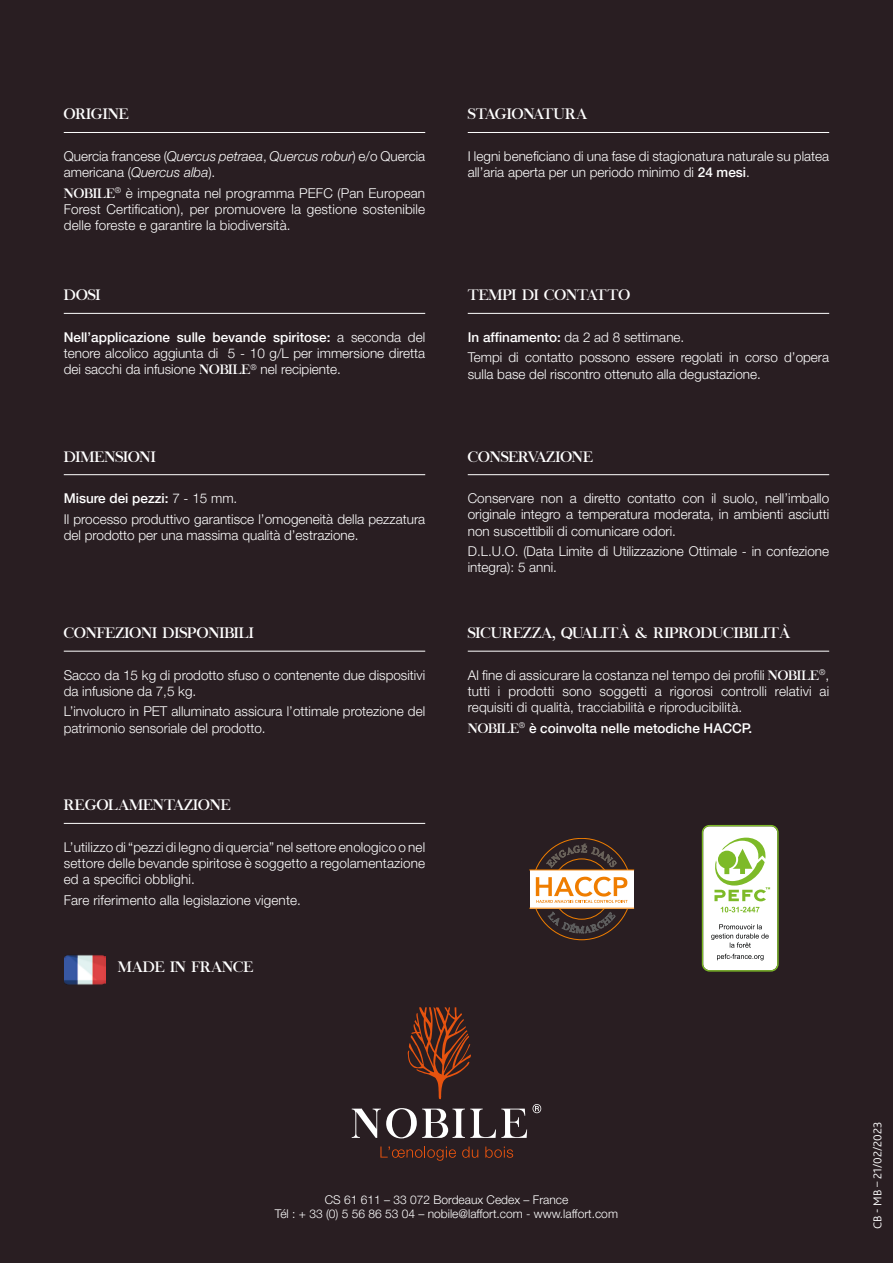
<style>
.page{position:relative;width:893px;height:1263px;background:#291e22}
.page>*{position:absolute;margin:0;border:0;box-sizing:border-box;transform-origin:0 0}
.t1{font:15px "Chapaza";color:#fff}
.t2{font:300 13.5px/16.2px "Helvetica Neue LT Pro";color:#fff}
.t3{font:500 13.5px "Helvetica Neue LT Pro";color:#fff}
.t4{font:300 12px/14.4px "Helvetica Neue LT Pro";color:#fff;text-align:center}
.t5{font:300 12px "Bliss 2";color:#fff}
.s1{font-style:italic}
.s2{font-family:"Chapaza";font-weight:400}
.s3{font-weight:500}
</style>
<div class="page">
<hr style="left:64px;top:313px;width:361px;height:1px;background:#fff">
<hr style="left:468px;top:313px;width:361px;height:1px;background:#fff">
<hr style="left:64px;top:474px;width:361px;height:1px;background:#fff">
<hr style="left:468px;top:474px;width:361px;height:1px;background:#fff">
<hr style="left:64px;top:651px;width:361px;height:1px;background:#fff">
<hr style="left:468px;top:651px;width:361px;height:1px;background:#fff">
<hr style="left:64px;top:132px;width:361px;height:1px;background:#fff">
<hr style="left:468px;top:132px;width:361px;height:1px;background:#fff">
<hr style="left:64px;top:823px;width:361px;height:1px;background:#fff">
<div style="left:530px;top:870px;width:104px;height:38px;background:#fff"></div>
<svg style="left:531px;top:838px;width:101px;height:102px"></svg>
<hr style="left:529px;top:869px;width:105px;height:1px;background:#ef7d00">
<hr style="left:529px;top:908px;width:105px;height:1px;background:#ef7d00">
<div style="left:703px;top:826px;width:74px;height:144px;background:#fff;border-radius:6px"></div>
<div style="left:702px;top:825px;width:77px;height:146px;border:1px solid #7dba28;border-radius:7px"></div>
<svg style="left:721px;top:907px;width:38px;height:5px"></svg>
<svg style="left:711px;top:924px;width:58px;height:24px"></svg>
<svg style="left:717px;top:954px;width:46px;height:6px"></svg>
<svg style="left:714px;top:838px;width:56px;height:63px"></svg>
<svg style="left:408px;top:1007px;width:63px;height:92px"></svg>
<svg style="left:352px;top:1108px;width:175px;height:30px"></svg>
<svg style="left:533px;top:1104px;width:8px;height:9px"></svg>
<svg style="left:380px;top:1146px;width:76px;height:15px"></svg>
<svg style="left:462px;top:1146px;width:16px;height:12px"></svg>
<svg style="left:485px;top:1146px;width:28px;height:12px"></svg>
<img style="left:64px;top:954px;width:41px;height:31px">
<p class="t1" style="left:64px;top:105px;width:66px">ORIGINE</p>
<p class="t2" style="left:64px;top:148px;width:363px">Quercia francese (<span class="s1">Quercus petraea</span>, <span class="s1">Quercus robur</span>) e/o Quercia americana (<span class="s1">Quercus alba</span>).</p>
<p class="t2" style="left:64px;top:185px;width:363px;text-align:justify"><span class="s2">NOBILE</span><sup>®</sup> è impegnata nel programma PEFC (Pan European Forest Certification), per promuovere la gestione sostenibile delle foreste e garantire la biodiversità.</p>
<p class="t1" style="left:64px;top:286px;width:38px">DOSI</p>
<p class="t2" style="left:64px;top:329px;width:363px;text-align:justify"><span class="s3">Nell’applicazione sulle bevande spiritose:</span> a seconda del tenore alcolico aggiunta di 5 - 10 g/L per immersione diretta dei sacchi da infusione <span class="s2">NOBILE</span><sup>®</sup> nel recipiente.</p>
<p class="t1" style="left:64px;top:448px;width:93px">DIMENSIONI</p>
<p class="t2" style="left:64px;top:488px;width:363px;line-height:20.4px"><span class="s3">Misure dei pezzi:</span> 7 - 15 mm.<br>Il processo produttivo garantisce l’omogeneità della pezzatura</p>
<p class="t2" style="left:64px;top:527px;width:296px">del prodotto per una massima qualità d’estrazione.</p>
<p class="t1" style="left:64px;top:624px;width:191px">CONFEZIONI DISPONIBILI</p>
<p class="t2" style="left:64px;top:666px;width:363px">Sacco da 15 kg di prodotto sfuso o contenente due dispositivi da infusione da 7,5 kg.</p>
<p class="t2" style="left:64px;top:703px;width:363px">L’involucro in PET alluminato assicura l’ottimale protezione del patrimonio sensoriale del prodotto.</p>
<p class="t1" style="left:64px;top:796px;width:168px">REGOLAMENTAZIONE</p>
<p class="t2" style="left:64px;top:839px;width:363px;text-align:justify">L’utilizzo di “pezzi di legno di quercia” nel settore enologico o nel settore delle bevande spiritose è soggetto a regolamentazione ed a specifici obblighi.</p>
<p class="t2" style="left:64px;top:892px;width:239px">Fare riferimento alla legislazione vigente.</p>
<p class="t1" style="left:118px;top:958px;width:137px">MADE IN FRANCE</p>
<p class="t1" style="left:468px;top:105px;width:121px">STAGIONATURA</p>
<p class="t2" style="left:468px;top:148px;width:363px">I legni beneficiano di una fase di stagionatura naturale su platea all’aria aperta per un periodo minimo di <span class="s3">24 mesi</span>.</p>
<p class="t1" style="left:468px;top:286px;width:164px">TEMPI DI CONTATTO</p>
<p class="t2" style="left:468px;top:327px;width:363px;line-height:20.4px"><span class="s3">In affinamento:</span> da 2 ad 8 settimane.<br>Tempi di contatto possono essere regolati in corso d’opera</p>
<p class="t2" style="left:468px;top:365px;width:295px">sulla base del riscontro ottenuto alla degustazione.</p>
<p class="t1" style="left:468px;top:448px;width:127px">CONSERVAZIONE</p>
<p class="t2" style="left:468px;top:490px;width:363px;text-align:justify">Conservare non a diretto contatto con il suolo, nell’imballo originale integro a temperatura moderata, in ambienti asciutti non suscettibili di comunicare odori.</p>
<p class="t2" style="left:468px;top:543px;width:363px">D.L.U.O. (Data Limite di Utilizzazione Ottimale - in confezione integra): 5 anni.</p>
<p class="t1" style="left:468px;top:624px;width:324px">SICUREZZA, QUALITÀ &amp; RIPRODUCIBILITÀ</p>
<p class="t2" style="left:468px;top:666px;width:363px;text-align:justify">Al fine di assicurare la costanza nel tempo dei profili <span class="s2">NOBILE</span><sup>®</sup>, tutti i prodotti sono soggetti a rigorosi controlli relativi ai requisiti di qualità, tracciabilità e riproducibilità.</p>
<p class="t3" style="left:468px;top:720px;width:286px"><span class="s2">NOBILE</span><sup>®</sup> è coinvolta nelle metodiche HACCP.</p>
<p class="t4" style="left:275px;top:1192px;width:344px">CS 61 611 – 33 072 Bordeaux Cedex – France<br>Tél : + 33 (0) 5 56 86 53 04 – nobile@laffort.com - www.laffort.com</p>
<p class="t5" style="left:870px;top:1229px;width:109px;rotate:-90deg">CB - MB – 21/02/2023</p>
</div>
